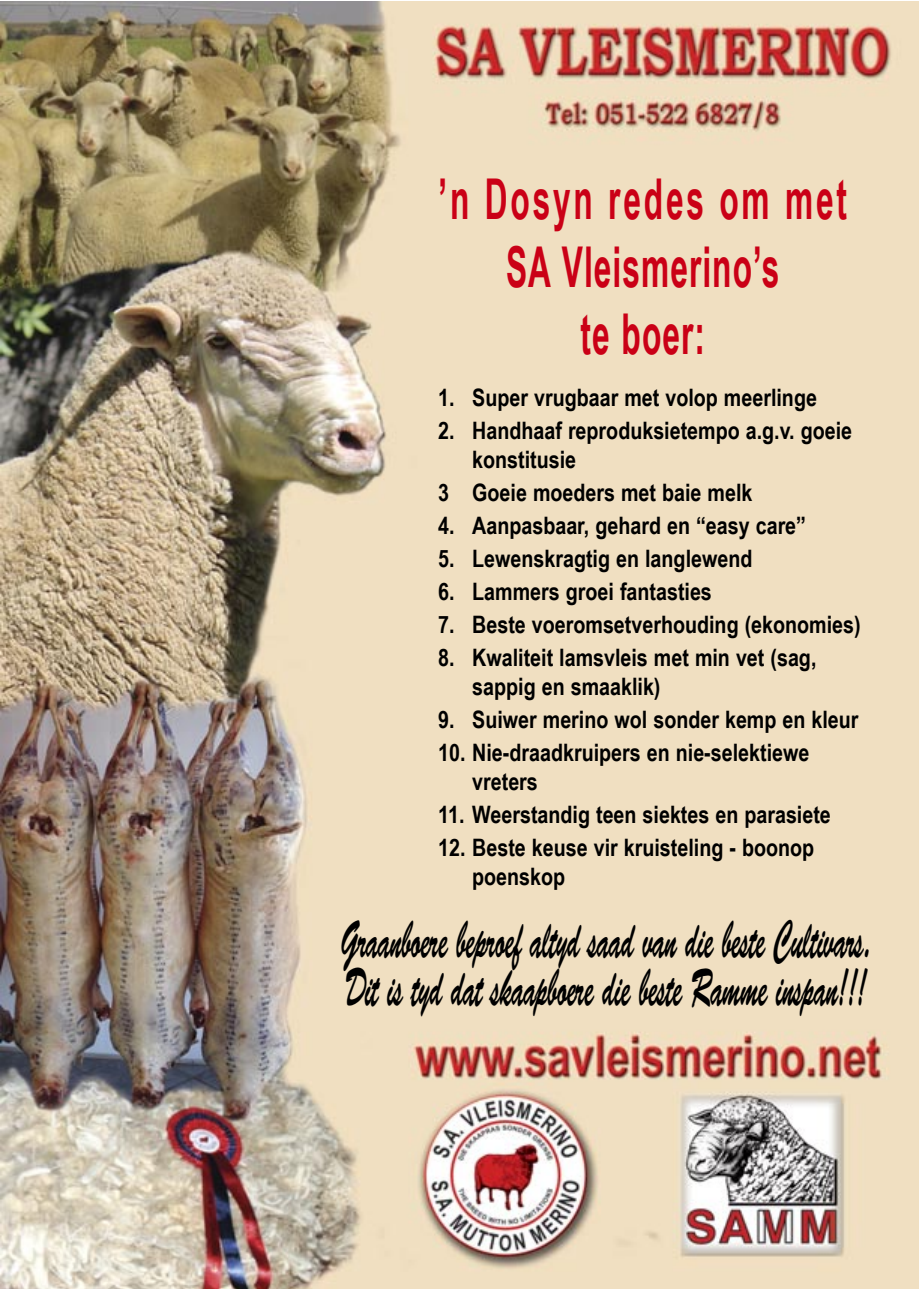
<style>
.page{position:relative;width:919px;height:1289px;background:#fff}
.page>*{position:absolute;margin:0;border:0;box-sizing:border-box;transform-origin:0 0}
.t1{font:700 56.25px/67.5px "Arial Narrow";letter-spacing:.025em;color:#ca0016;text-align:center;scale:.69 1}
.t2{font:53.55px/48px "Brush Script Std";letter-spacing:-.025em;color:#000;scale:.48 1}
.t3{font:700 24px/28.8px "Arial Narrow";color:#000}
</style>
<div class="page">
<img style="left:1px;top:1px;width:917px;height:1287px">
<h1 class="t1" style="left:438px;top:165px;width:593px">’n Dosyn redes om met<br>SA Vleismerino’s<br>te boer:</h1>
<p class="t3" style="left:438px;top:383px;width:380px">1. Super vrugbaar met volop meerlinge</p>
<p class="t3" style="left:472px;top:416px;width:381px;text-indent:-34px">2. Handhaaf reproduksietempo a.g.v. goeie konstitusie</p>
<p class="t3" style="left:438px;top:478px;width:316px">3 Goeie moeders met baie melk</p>
<p class="t3" style="left:438px;top:511px;width:369px">4. Aanpasbaar, gehard en “easy care”</p>
<p class="t3" style="left:438px;top:544px;width:316px">5. Lewenskragtig en langlewend</p>
<p class="t3" style="left:438px;top:577px;width:275px">6. Lammers groei fantasties</p>
<p class="t3" style="left:438px;top:610px;width:424px">7. Beste voeromsetverhouding (ekonomies)</p>
<p class="t3" style="left:472px;top:643px;width:346px;text-indent:-34px">8. Kwaliteit lamsvleis met min vet (sag, sappig en smaaklik)</p>
<p class="t3" style="left:438px;top:705px;width:422px">9. Suiwer merino wol sonder kemp en kleur</p>
<p class="t3" style="left:472px;top:738px;width:338px;text-indent:-34px">10. Nie-draadkruipers en nie-selektiewe vreters</p>
<p class="t3" style="left:438px;top:800px;width:394px">11. Weerstandig teen siektes en parasiete</p>
<p class="t3" style="left:472px;top:833px;width:343px;text-indent:-34px">12. Beste keuse vir kruisteling - boonop poenskop</p>
<h2 class="t2" style="left:341px;top:914px;width:1106px">Graanboere beproef altyd saad van die beste Cultivars.<br>Dit is tyd dat skaapboere die beste Ramme inspan!!!</h2>
</div>
